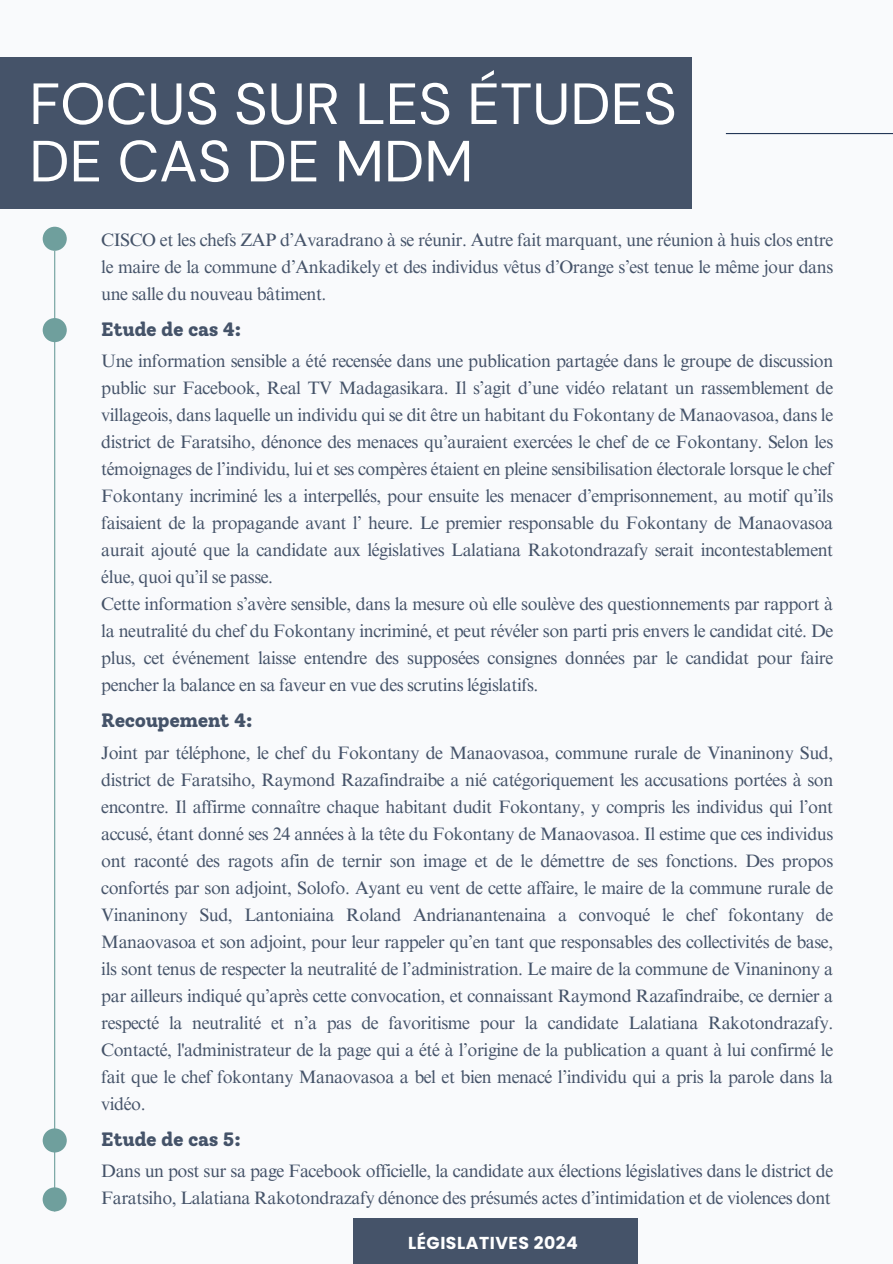
<style>
.page{position:relative;width:893px;height:1264px;background:#fff}
.page>*{position:absolute;margin:0;border:0;box-sizing:border-box;transform-origin:0 0}
.t1{font:57.9px/57.3px "DM Sans";color:#fff}
.t2{font:800 19.35px "Solway";letter-spacing:-.025em;color:#455369}
.t3{font:18px/27px "Times NRMT Pro";letter-spacing:-.025em;color:#455369;text-align:justify}
.t4{font:700 17.25px "Poppins";letter-spacing:.03em;color:#fff}
</style>
<div class="page">
<div style="left:0;top:0;width:892px;height:1263px;background:#f9fafc"></div>
<div style="left:0;top:57px;width:691px;height:151px;background:#455369"></div>
<hr style="left:725px;top:133px;width:167px;height:1px;background:#243757">
<div style="left:43px;top:227px;width:24px;height:24px;background:#6f9f9d;border-radius:50%"></div>
<hr style="left:54px;top:251px;width:1px;height:960px;background:#6f9f9d">
<div style="left:43px;top:1187px;width:24px;height:24px;background:#6f9f9d;border-radius:50%"></div>
<div style="left:353px;top:1217px;width:284px;height:46px;background:#455369"></div>
<div style="left:43px;top:318px;width:24px;height:24px;background:#6f9f9d;border-radius:50%"></div>
<div style="left:43px;top:1128px;width:24px;height:24px;background:#6f9f9d;border-radius:50%"></div>
<p class="t1" style="left:29px;top:76px;width:649px">FOCUS SUR LES ÉTUDES<br>DE CAS DE MDM</p>
<h3 class="t3" style="left:101px;top:229px;width:733px">CISCO et les chefs ZAP d’Avaradrano à se réunir. Autre fait marquant, une réunion à huis clos entre le maire de la commune d’Ankadikely et des individus vêtus d’Orange s’est tenue le même jour dans une salle du nouveau bâtiment.</h3>
<h3 class="t2" style="left:101px;top:317px;width:142px">Etude de cas 4:</h3>
<h3 class="t3" style="left:101px;top:350px;width:733px;text-align:left">Une information sensible a été recensée dans une publication partagée dans le groupe de discussion public sur Facebook, Real TV Madagasikara. Il s’agit d’une vidéo relatant un rassemblement de villageois, dans laquelle un individu qui se dit être un habitant du Fokontany de Manaovasoa, dans le district de Faratsiho, dénonce des menaces qu’auraient exercées le chef de ce Fokontany. Selon les témoignages de l’individu, lui et ses compères étaient en pleine sensibilisation électorale lorsque le chef Fokontany incriminé les a interpellés, pour ensuite les menacer d’emprisonnement, au motif qu’ils faisaient de la propagande avant l’ heure. Le premier responsable du Fokontany de Manaovasoa aurait ajouté que la candidate aux législatives Lalatiana Rakotondrazafy serait incontestablement élue, quoi qu’il se passe.<br>Cette information s’avère sensible, dans la mesure où elle soulève des questionnements par rapport à la neutralité du chef du Fokontany incriminé, et peut révéler son parti pris envers le candidat cité. De plus, cet événement laisse entendre des supposées consignes données par le candidat pour faire pencher la balance en sa faveur en vue des scrutins législatifs.</h3>
<h2 class="t2" style="left:101px;top:708px;width:153px">Recoupement 4:</h2>
<h2 class="t3" style="left:101px;top:741px;width:733px">Joint par téléphone, le chef du Fokontany de Manaovasoa, commune rurale de Vinaninony Sud, district de Faratsiho, Raymond Razafindraibe a nié catégoriquement les accusations portées à son encontre. Il affirme connaître chaque habitant dudit Fokontany, y compris les individus qui l’ont accusé, étant donné ses 24 années à la tête du Fokontany de Manaovasoa. Il estime que ces individus ont raconté des ragots afin de ternir son image et de le démettre de ses fonctions. Des propos confortés par son adjoint, Solofo. Ayant eu vent de cette affaire, le maire de la commune rurale de Vinaninony Sud, Lantoniaina Roland Andrianantenaina a convoqué le chef fokontany de Manaovasoa et son adjoint, pour leur rappeler qu’en tant que responsables des collectivités de base, ils sont tenus de respecter la neutralité de l’administration. Le maire de la commune de Vinaninony a par ailleurs indiqué qu’après cette convocation, et connaissant Raymond Razafindraibe, ce dernier a respecté la neutralité et n’a pas de favoritisme pour la candidate Lalatiana Rakotondrazafy.<br>Contacté, l'administrateur de la page qui a été à l’origine de la publication a quant à lui confirmé le fait que le chef fokontany Manaovasoa a bel et bien menacé l’individu qui a pris la parole dans la vidéo.</h2>
<h3 class="t2" style="left:101px;top:1127px;width:141px">Etude de cas 5:</h3>
<p class="t3" style="left:101px;top:1159px;width:733px">Dans un post sur sa page Facebook officielle, la candidate aux élections législatives dans le district de<br>Faratsiho, Lalatiana Rakotondrazafy dénonce des présumés actes d’intimidation et de violences dont</p>
<h2 class="t4" style="left:408px;top:1230px;width:171px">LÉGISLATIVES 2024</h2>
</div>
